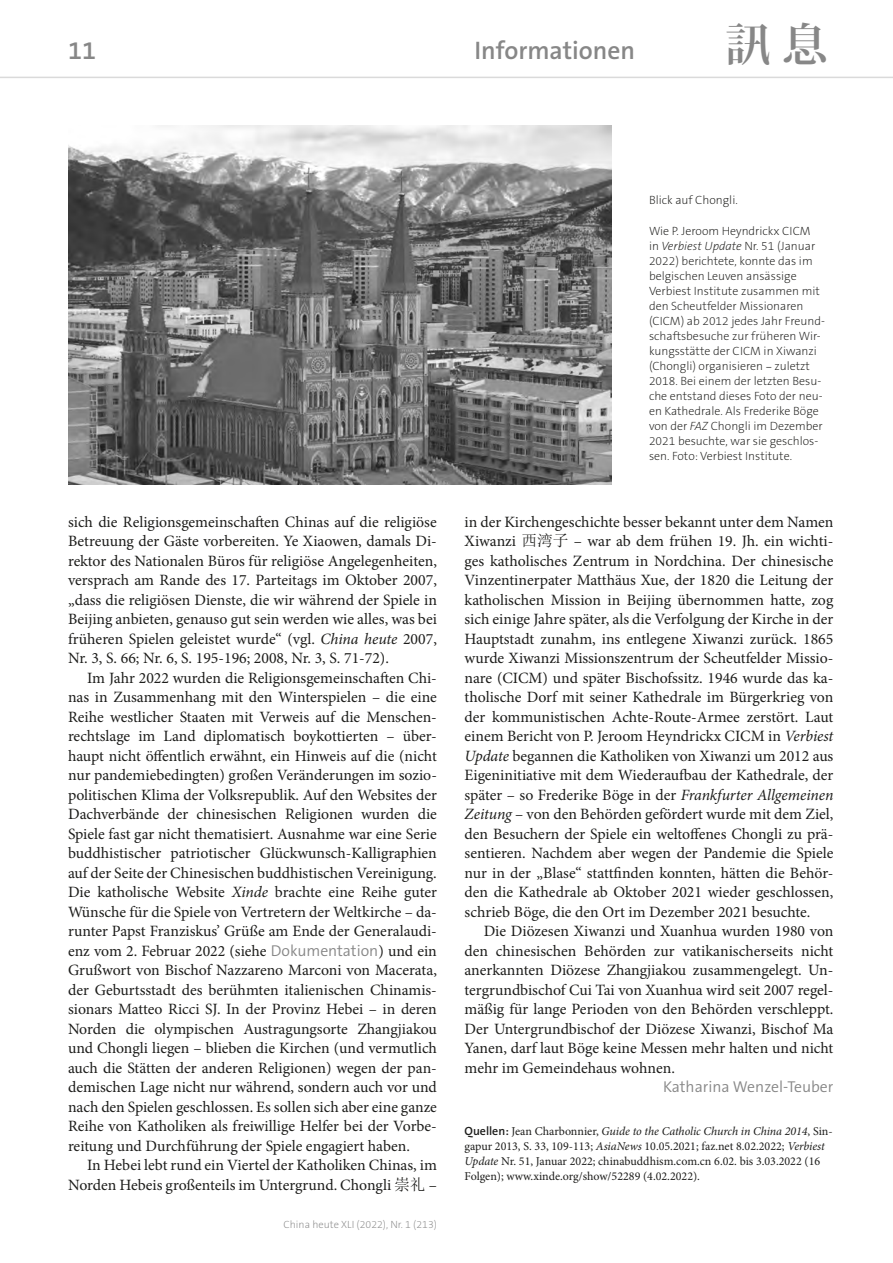
<style>
.page{position:relative;width:893px;height:1263px;background:#fff}
.page>*{position:absolute;margin:0;border:0;box-sizing:border-box;transform-origin:0 0}
.t1{font:700 45px "Koz Min Pr 6 N";color:#878787}
.t2{font:600 25.5px "The Sans B6";color:#878787}
.Grundtext_mit_Einzug{font:15.75px/19.5px "Minion Pro";color:#1d1d1b;text-align:justify}
.Grundtext_ohne_Einzu{font:15.75px/19.5px "Minion Pro";color:#1d1d1b;text-align:justify}
.Autor_Textende_grau{font:300 15.75px "The Sans B4";color:#878787}
.Bildunterschrift{font:200 12px/15px "The Sans B2";color:#1d1d1b}
.Quellen{font:12px/15px "Minion Pro";color:#1d1d1b}
.t3{font:200 10.5px "The Sans B2";color:#878787}
.s1{font-style:italic}
.s2{font-family:"Minion Pro";font-weight:400}
.s3{font-family:"The Sans B4";font-weight:300;color:#878787}
.s4{font-family:"Sim Sun"}
.s5{font-family:"The Sans B6";font-weight:600}
</style>
<div class="page">
<hr style="left:0;top:77px;width:893px;height:1px;background:#dadada">
<img style="left:68px;top:126px;width:544px;height:358px">
<h2 class="t2" style="left:68px;top:37px;width:30px">11</h2>
<h2 class="t2" style="left:474px;top:37px;width:162px">Informationen</h2>
<h1 class="t1" style="left:725px;top:19px;width:104px">訊 息</h1>
<p class="Bildunterschrift" style="left:649px;top:193px;width:90px">Blick auf Chongli.</p>
<p class="Bildunterschrift" style="left:649px;top:223px;width:177px">Wie P. Jeroom Heyndrickx CICM<br>in <span class="s1">Verbiest Update</span> Nr. 51 (Januar<br>2022) berichtete, konnte das im belgischen Leuven ansässige<br>Verbiest Institute zusammen mit den Scheutfelder Missionaren (CICM) ab 2012 jedes Jahr Freund&shy;schaftsbesuche zur früheren Wir&shy;kungsstätte der CICM in Xiwanzi (Chongli) organisieren <span class="s2">–</span> zuletzt<br>2018. Bei einem der letzten Besu&shy;che entstand dieses Foto der neu&shy;en Kathedrale. Als Frederike Böge von der <span class="s1">FAZ</span> Chongli im Dezember<br>2021 besuchte, war sie geschlos&shy;sen. Foto: Verbiest Institute.</p>
<p class="Grundtext_ohne_Einzu" style="left:68px;top:512px;width:370px">sich die Religionsgemeinschaften Chinas auf die religiöse Betreuung der Gäste vorbereiten. Ye Xiaowen, damals Di&shy;rektor des Nationalen Büros für religiöse Angelegenheiten, versprach am Rande des 17. Parteitags im Oktober 2007, „dass die religiösen Dienste, die wir während der Spiele in Beijing anbieten, genauso gut sein werden wie alles, was bei früheren Spielen geleistet wurde“ (vgl. <span class="s1">China heute</span> 2007, Nr. 3, S. 66; Nr. 6, S. 195-196; 2008, Nr. 3, S. 71-72).</p>
<p class="Grundtext_mit_Einzug" style="left:68px;top:668px;width:370px;text-indent:19px">Im Jahr 2022 wurden die Religionsgemeinschaften Chi&shy;nas in Zusammenhang mit den Winterspielen – die eine Reihe westlicher Staaten mit Verweis auf die Menschen&shy;rechtslage im Land diplomatisch boykottierten – über&shy;haupt nicht öffentlich erwähnt, ein Hinweis auf die (nicht nur pandemiebedingten) großen Veränderungen im sozio&shy;politischen Klima der Volksrepublik. Auf den Websites der Dachverbände der chinesischen Religionen wurden die Spiele fast gar nicht thematisiert. Ausnahme war eine Serie buddhistischer patriotischer Glückwunsch-Kalligraphien auf der Seite der Chinesischen buddhistischen Vereinigung.<br>Die katholische Website <span class="s1">Xinde</span> brachte eine Reihe guter Wünsche für die Spiele von Vertretern der Weltkirche – da&shy;runter Papst Franziskus’ Grüße am Ende der Generalaudi&shy;enz vom 2. Februar 2022 (siehe <span class="s3">Dokumentation</span>) und ein Grußwort von Bischof Nazzareno Marconi von Macerata, der Geburtsstadt des berühmten italienischen Chinamis&shy;sionars Matteo Ricci SJ. In der Provinz Hebei – in deren Norden die olympischen Austragungsorte Zhangjiakou und Chongli liegen – blieben die Kirchen (und vermutlich auch die Stätten der anderen Religionen) wegen der pan&shy;demischen Lage nicht nur während, sondern auch vor und nach den Spielen geschlossen. Es sollen sich aber eine ganze Reihe von Katholiken als freiwillige Helfer bei der Vorbe&shy;reitung und Durchführung der Spiele engagiert haben.</p>
<p class="Grundtext_mit_Einzug" style="left:68px;top:1155px;width:370px;text-align:right">In Hebei lebt rund ein Viertel der Katholiken Chinas, im<br>Norden Hebeis großenteils im Untergrund. Chongli <span class="s4">崇礼</span> –</p>
<p class="t3" style="left:284px;top:1218px;width:155px">China heute XLI (2022), Nr. 1 (213)</p>
<p class="Grundtext_mit_Einzug" style="left:465px;top:512px;width:370px">in der Kirchengeschichte besser bekannt unter dem Namen Xiwanzi <span class="s4">西湾子</span> – war ab dem frühen 19. Jh. ein wichti&shy;ges katholisches Zentrum in Nordchina. Der chinesische Vinzentinerpater Matthäus Xue, der 1820 die Leitung der katholischen Mission in Beijing übernommen hatte, zog sich einige Jahre später, als die Verfolgung der Kirche in der Hauptstadt zunahm, ins entlegene Xiwanzi zurück. 1865 wurde Xiwanzi Missionszentrum der Scheutfelder Missio&shy;nare (CICM) und später Bischofssitz. 1946 wurde das ka&shy;tholische Dorf mit seiner Kathedrale im Bürgerkrieg von der kommunistischen Achte-Route-Armee zerstört. Laut einem Bericht von P. Jeroom Heyndrickx CICM in <span class="s1">Verbiest Update</span> begannen die Katholiken von Xiwanzi um 2012 aus Eigeninitiative mit dem Wiederaufbau der Kathedrale, der später – so Frederike Böge in der <span class="s1">Frankfurter Allgemeinen Zeitung</span> – von den Behörden gefördert wurde mit dem Ziel, den Besuchern der Spiele ein weltoffenes Chongli zu prä&shy;sentieren. Nachdem aber wegen der Pandemie die Spiele nur in der „Blase“ stattfinden konnten, hätten die Behör&shy;den die Kathedrale ab Oktober 2021 wieder geschlossen, schrieb Böge, die den Ort im Dezember 2021 besuchte.</p>
<p class="Grundtext_mit_Einzug" style="left:465px;top:921px;width:370px;text-indent:19px">Die Diözesen Xiwanzi und Xuanhua wurden 1980 von den chinesischen Behörden zur vatikanischerseits nicht anerkannten Diözese Zhangjiakou zusammengelegt. Un&shy;tergrundbischof Cui Tai von Xuanhua wird seit 2007 regel&shy;mäßig für lange Perioden von den Behörden verschleppt.<br>Der Untergrundbischof der Diözese Xiwanzi, Bischof Ma Yanen, darf laut Böge keine Messen mehr halten und nicht mehr im Gemeindehaus wohnen.</p>
<p class="Autor_Textende_grau" style="left:663px;top:1078px;width:172px">Katharina Wenzel-Teuber</p>
<p class="Quellen" style="left:465px;top:1123px;width:370px"><span class="s5">Quellen:</span> Jean Charbonnier, <span class="s1">Guide to the Catholic Church in China 2014</span>, Sin&shy;gapur 2013, S. 33, 109-113; <span class="s1">AsiaNews</span> 10.05.2021; faz.net 8.02.2022; <span class="s1">Verbiest Update</span> Nr. 51, Januar 2022; chinabuddhism.com.cn 6.02. bis 3.03.2022 (16<br>Folgen); www.xinde.org/show/52289 (4.02.2022).</p>
</div>
